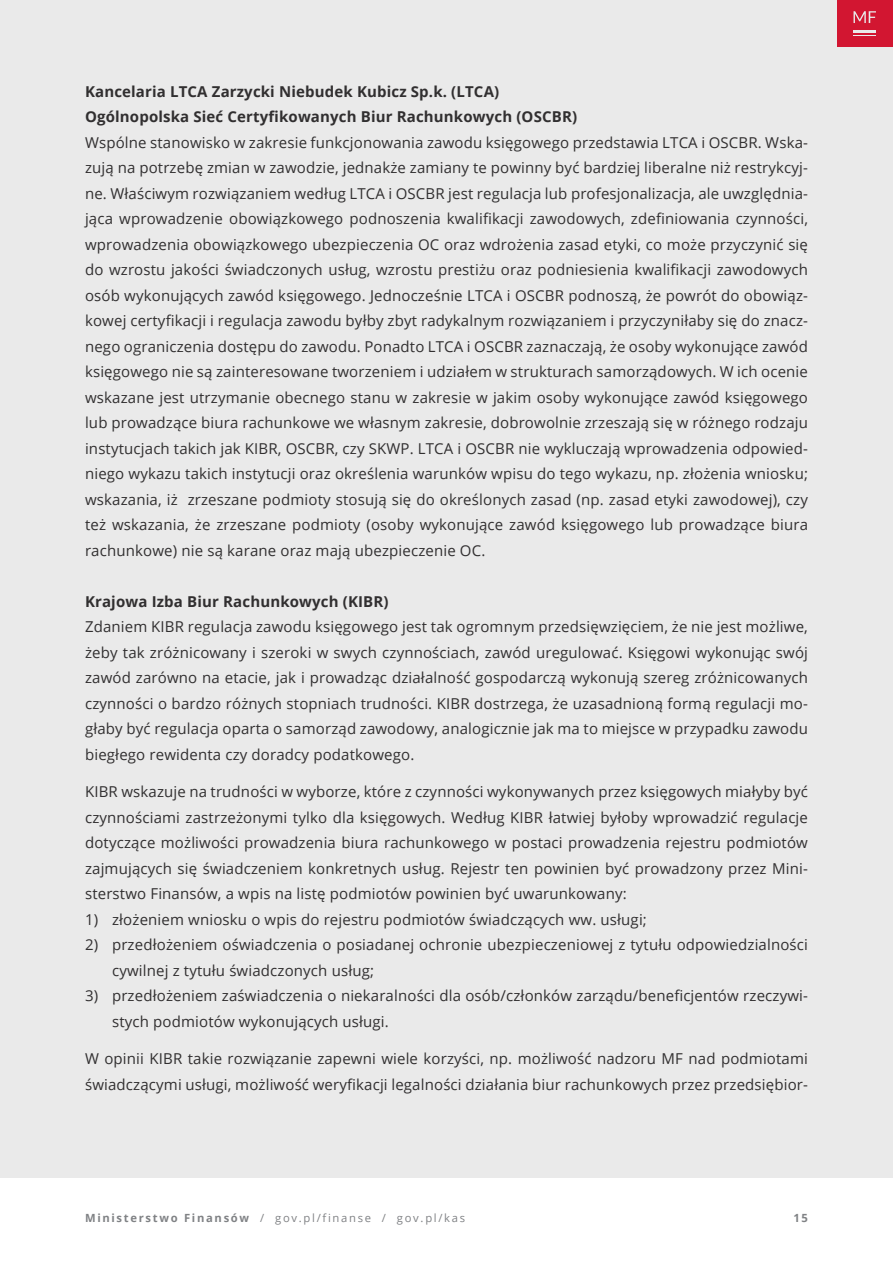
<style>
.page{position:relative;width:893px;height:1263px;background:#fff}
.page>*{position:absolute;margin:0;border:0;box-sizing:border-box;transform-origin:0 0}
.t1{font:15px/25.5px "Open Sans";letter-spacing:.01em;color:#312f30;text-align:justify}
.t2{font:700 15px/25.5px "Open Sans";letter-spacing:.01em;color:#312f30}
.t3{font:11.25px "Open Sans";letter-spacing:.15em;color:#808285}
.t4{font:700 11.25px "Open Sans";color:#808285}
.s1{font-weight:700}
</style>
<div class="page">
<div style="left:0;top:0;width:893px;height:1178px;background:#eaeaea"></div>
<p class="t2" style="left:85px;top:78px;width:494px">Kancelaria LTCA Zarzycki Niebudek Kubicz Sp.k. (LTCA)<br>Ogólnopolska Sieć Certyfikowanych Biur Rachunkowych (OSCBR)</p>
<p class="t1" style="left:85px;top:129px;width:724px">Wspólne stanowisko w zakresie funkcjonowania zawodu księgowego przedstawia LTCA i OSCBR. Wska&shy;zują na potrzebę zmian w zawodzie, jednakże zamiany te powinny być bardziej liberalne niż restrykcyj&shy;ne. Właściwym rozwiązaniem według LTCA i OSCBR jest regulacja lub profesjonalizacja, ale uwzględnia&shy;jąca wprowadzenie obowiązkowego podnoszenia kwalifikacji zawodowych, zdefiniowania czynności, wprowadzenia obowiązkowego ubezpieczenia OC oraz wdrożenia zasad etyki, co może przyczynić się do wzrostu jakości świadczonych usług, wzrostu prestiżu oraz podniesienia kwalifikacji zawodowych osób wykonujących zawód księgowego. Jednocześnie LTCA i OSCBR podnoszą, że powrót do obowiąz&shy;kowej certyfikacji i regulacja zawodu byłby zbyt radykalnym rozwiązaniem i przyczyniłaby się do znacz&shy;nego ograniczenia dostępu do zawodu. Ponadto LTCA i OSCBR zaznaczają, że osoby wykonujące zawód księgowego nie są zainteresowane tworzeniem i udziałem w strukturach samorządowych. W ich ocenie wskazane jest utrzymanie obecnego stanu w zakresie w jakim osoby wykonujące zawód księgowego lub prowadzące biura rachunkowe we własnym zakresie, dobrowolnie zrzeszają się w różnego rodzaju instytucjach takich jak KIBR, OSCBR, czy SKWP. LTCA i OSCBR nie wykluczają wprowadzenia odpowied&shy;niego wykazu takich instytucji oraz określenia warunków wpisu do tego wykazu, np. złożenia wniosku; wskazania, iż zrzeszane podmioty stosują się do określonych zasad (np. zasad etyki zawodowej), czy też wskazania, że zrzeszane podmioty (osoby wykonujące zawód księgowego lub prowadzące biura rachunkowe) nie są karane oraz mają ubezpieczenie OC.</p>
<p class="t2" style="left:85px;top:588px;width:305px">Krajowa Izba Biur Rachunkowych (KIBR)</p>
<p class="t1" style="left:85px;top:613px;width:724px">Zdaniem KIBR regulacja zawodu księgowego jest tak ogromnym przedsięwzięciem, że nie jest możliwe, żeby tak zróżnicowany i szeroki w swych czynnościach, zawód uregulować. Księgowi wykonując swój zawód zarówno na etacie, jak i prowadząc działalność gospodarczą wykonują szereg zróżnicowanych czynności o bardzo różnych stopniach trudności. KIBR dostrzega, że uzasadnioną formą regulacji mo&shy;głaby być regulacja oparta o samorząd zawodowy, analogicznie jak ma to miejsce w przypadku zawodu biegłego rewidenta czy doradcy podatkowego.</p>
<p class="t1" style="left:85px;top:778px;width:724px">KIBR wskazuje na trudności w wyborze, które z czynności wykonywanych przez księgowych miałyby być czynnościami zastrzeżonymi tylko dla księgowych. Według KIBR łatwiej byłoby wprowadzić regulacje dotyczące możliwości prowadzenia biura rachunkowego w postaci prowadzenia rejestru podmiotów zajmujących się świadczeniem konkretnych usług. Rejestr ten powinien być prowadzony przez Mini&shy;sterstwo Finansów, a wpis na listę podmiotów powinien być uwarunkowany:</p>
<p class="t1" style="left:85px;top:906px;width:563px">1) złożeniem wniosku o wpis do rejestru podmiotów świadczących ww. usługi;</p>
<p class="t1" style="left:112px;top:931px;width:697px;text-indent:-27px">2) przedłożeniem oświadczenia o posiadanej ochronie ubezpieczeniowej z tytułu odpowiedzialności cywilnej z tytułu świadczonych usług;</p>
<p class="t1" style="left:112px;top:982px;width:697px;text-indent:-27px">3) przedłożeniem zaświadczenia o niekaralności dla osób/członków zarządu/beneficjentów rzeczywi&shy;stych podmiotów wykonujących usługi.</p>
<p class="t1" style="left:85px;top:1045px;width:724px">W opinii KIBR takie rozwiązanie zapewni wiele korzyści, np. możliwość nadzoru MF nad podmiotami świadczącymi usługi, możliwość weryfikacji legalności działania biur rachunkowych przez przedsiębior-</p>
<p class="t3" style="left:85px;top:1210px;width:382px"><span class="s1">Ministerstwo Finansów</span> / gov.pl/finanse / gov.pl/kas</p>
<p class="t4" style="left:793px;top:1210px;width:16px">15</p>
</div>
